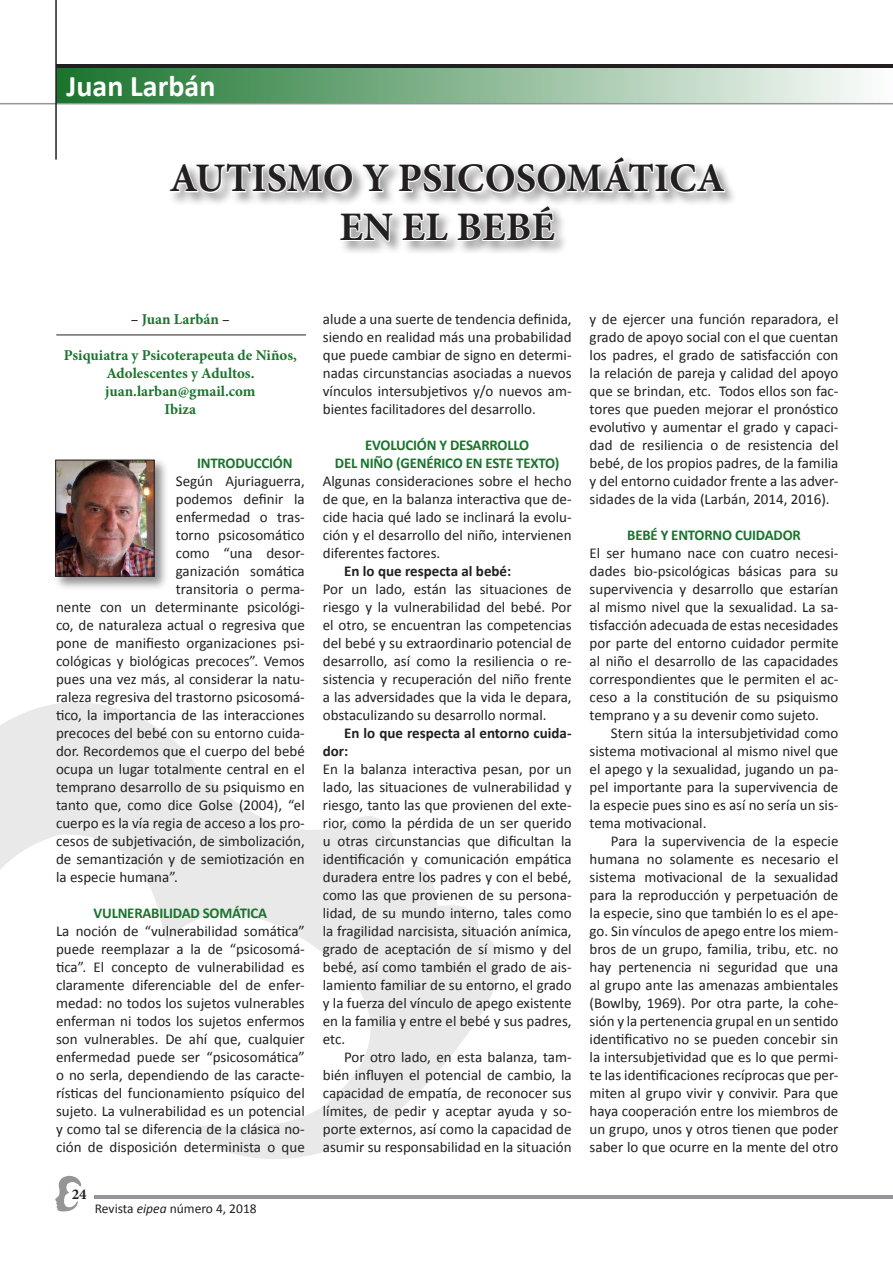
<style>
.page{position:relative;width:893px;height:1263px;background:#fff}
.page>*{position:absolute;margin:0;border:0;box-sizing:border-box;transform-origin:0 0}
.t1{font:700 40.5px "Minion Pro";color:#231f20}
.t2{font:700 30px "Calibri";color:#fff}
.t3{font:15px/18px "Calibri";color:#231f20;text-align:justify}
.t4{font:700 15px "Calibri";letter-spacing:-.015em;color:#1a742d}
.t5{font:700 15px/18px "Minion Pro";color:#1a742d;text-align:center}
.t6{font:700 15px/18px "Calibri";color:#231f20}
.t7{font:700 15px "Minion Pro";color:#231f20}
.t8{font:13.5px "Calibri";color:#231f20}
.s1{color:#231f20}
.s2{font-style:italic}
</style>
<div class="page">
<hr style="left:95px;top:1196px;width:798px;height:3px;background:#939598">
<svg style="left:0;top:702px;width:537px;height:510px"></svg>
<div style="left:56px;top:67px;width:837px;height:36px;background:linear-gradient(to right,#19732c,#fdfdfd)"></div>
<hr style="left:56px;top:64px;width:837px;height:3px;background:#231f20">
<hr style="left:0;top:103px;width:893px;height:1px;background:#939598">
<hr style="left:55px;top:0;width:2px;height:160px;background:#231f20">
<div style="left:167px;top:155px;width:572px;height:100px;background:#231f20;opacity:.5"></div>
<svg style="left:168px;top:162px;width:186px;height:32px"></svg>
<svg style="left:361px;top:163px;width:30px;height:30px"></svg>
<svg style="left:397px;top:156px;width:329px;height:38px"></svg>
<svg style="left:339px;top:212px;width:55px;height:30px"></svg>
<svg style="left:401px;top:212px;width:49px;height:30px"></svg>
<svg style="left:456px;top:204px;width:101px;height:38px"></svg>
<hr style="left:56px;top:335px;width:250px;height:1px;background:#231f20">
<div style="left:53px;top:457px;width:116px;height:134px;background:#231f20;opacity:.5"></div>
<img style="left:57px;top:462px;width:96px;height:113px">
<div style="left:55px;top:460px;width:100px;height:117px;border:1px solid #231f20"></div>
<p class="t2" style="left:67px;top:67px;width:150px">Juan Larbán</p>
<p class="t1" style="left:169px;top:150px;width:557px">AUTISMO Y PSICOSOMÁTICA</p>
<p class="t1" style="left:340px;top:199px;width:217px">EN EL BEBÉ</p>
<p class="t5" style="left:131px;top:310px;width:100px"><span class="s1">–</span> Juan Larbán <span class="s1">–</span></p>
<p class="t5" style="left:64px;top:346px;width:235px">Psiquiatra y Psicoterapeuta de Niños,<br>Adolescentes y Adultos.</p>
<p class="t5" style="left:105px;top:382px;width:152px">juan.larban@gmail.com</p>
<p class="t5" style="left:165px;top:400px;width:33px">Ibiza</p>
<p class="t4" style="left:197px;top:453px;width:97px">INTRODUCCIÓN</p>
<p class="t3" style="left:176px;top:472px;width:130px">Según Ajuriaguerra,</p>
<p class="t3" style="left:176px;top:490px;width:130px">podemos definir la</p>
<p class="t3" style="left:176px;top:508px;width:130px">enfermedad o tras-</p>
<p class="t3" style="left:176px;top:526px;width:130px">torno psicosomático</p>
<p class="t3" style="left:176px;top:544px;width:130px">como “una desor-</p>
<p class="t3" style="left:176px;top:562px;width:130px">ganización somática</p>
<p class="t3" style="left:176px;top:580px;width:130px">transitoria o perma-</p>
<p class="t3" style="left:56px;top:598px;width:250px">nente con un determinante psicológi-</p>
<p class="t3" style="left:56px;top:616px;width:250px">co, de naturaleza actual o regresiva que</p>
<p class="t3" style="left:56px;top:634px;width:250px">pone de manifiesto organizaciones psi-</p>
<p class="t3" style="left:56px;top:652px;width:250px">cológicas y biológicas precoces”. Vemos</p>
<p class="t3" style="left:56px;top:670px;width:250px">pues una vez más, al considerar la natu-</p>
<p class="t3" style="left:56px;top:688px;width:250px">raleza regresiva del trastorno psicosomá-</p>
<p class="t3" style="left:56px;top:706px;width:250px">tico, la importancia de las interacciones</p>
<p class="t3" style="left:56px;top:724px;width:250px">precoces del bebé con su entorno cuida-</p>
<p class="t3" style="left:56px;top:742px;width:250px">dor. Recordemos que el cuerpo del bebé</p>
<p class="t3" style="left:56px;top:760px;width:250px">ocupa un lugar totalmente central en el</p>
<p class="t3" style="left:56px;top:778px;width:250px">temprano desarrollo de su psiquismo en</p>
<p class="t3" style="left:56px;top:796px;width:250px">tanto que, como dice Golse (2004), “el</p>
<p class="t3" style="left:56px;top:814px;width:250px">cuerpo es la vía regia de acceso a los pro-</p>
<p class="t3" style="left:56px;top:832px;width:250px">cesos de subjetivación, de simbolización,</p>
<p class="t3" style="left:56px;top:850px;width:250px">de semantización y de semiotización en</p>
<p class="t3" style="left:56px;top:868px;width:123px">la especie humana”.</p>
<p class="t4" style="left:94px;top:903px;width:175px">VULNERABILIDAD SOMÁTICA</p>
<p class="t3" style="left:56px;top:922px;width:250px">La noción de “vulnerabilidad somática” puede reemplazar a la de “psicosomá&shy;tica”. El concepto de vulnerabilidad es claramente diferenciable del de enfer&shy;medad: no todos los sujetos vulnerables enferman ni todos los sujetos enfermos son vulnerables. De ahí que, cualquier enfermedad puede ser “psicosomática” o no serla, dependiendo de las caracte&shy;rísticas del funcionamiento psíquico del sujeto. La vulnerabilidad es un potencial y como tal se diferencia de la clásica no&shy;ción de disposición determinista o que</p>
<p class="t7" style="left:72px;top:1183px;width:16px">24</p>
<p class="t8" style="left:95px;top:1200px;width:163px">Revista <span class="s2">eipea</span> número 4, 2018</p>
<p class="t3" style="left:323px;top:310px;width:250px">alude a una suerte de tendencia definida, siendo en realidad más una probabilidad que puede cambiar de signo en determi&shy;nadas circunstancias asociadas a nuevos vínculos intersubjetivos y/o nuevos am&shy;bientes facilitadores del desarrollo.</p>
<p class="t4" style="left:365px;top:435px;width:166px">EVOLUCIÓN Y DESARROLLO</p>
<p class="t4" style="left:335px;top:453px;width:226px">DEL NIÑO (GENÉRICO EN ESTE TEXTO)</p>
<p class="t3" style="left:323px;top:472px;width:250px">Algunas consideraciones sobre el hecho de que, en la balanza interactiva que de&shy;cide hacia qué lado se inclinará la evolu&shy;ción y el desarrollo del niño, intervienen diferentes factores.</p>
<p class="t6" style="left:344px;top:562px;width:169px">En lo que respecta al bebé:</p>
<p class="t3" style="left:323px;top:580px;width:250px">Por un lado, están las situaciones de riesgo y la vulnerabilidad del bebé. Por el otro, se encuentran las competencias del bebé y su extraordinario potencial de desarrollo, así como la resiliencia o re&shy;sistencia y recuperación del niño frente a las adversidades que la vida le depara, obstaculizando su desarrollo normal.</p>
<p class="t6" style="left:323px;top:724px;width:250px;text-indent:21px">En lo que respecta al entorno cuida&shy;dor:</p>
<p class="t3" style="left:323px;top:760px;width:250px">En la balanza interactiva pesan, por un lado, las situaciones de vulnerabilidad y riesgo, tanto las que provienen del exte&shy;rior, como la pérdida de un ser querido u otras circunstancias que dificultan la identificación y comunicación empática duradera entre los padres y con el bebé, como las que provienen de su persona&shy;lidad, de su mundo interno, tales como la fragilidad narcisista, situación anímica, grado de aceptación de sí mismo y del bebé, así como también el grado de ais&shy;lamiento familiar de su entorno, el grado y la fuerza del vínculo de apego existente en la familia y entre el bebé y sus padres, etc.</p>
<p class="t3" style="left:323px;top:1048px;width:250px;text-indent:21px">Por otro lado, en esta balanza, tam&shy;bién influyen el potencial de cambio, la capacidad de empatía, de reconocer sus límites, de pedir y aceptar ayuda y so&shy;porte externos, así como la capacidad de asumir su responsabilidad en la situación</p>
<p class="t3" style="left:590px;top:310px;width:250px">y de ejercer una función reparadora, el grado de apoyo social con el que cuentan los padres, el grado de satisfacción con la relación de pareja y calidad del apoyo que se brindan, etc. Todos ellos son fac&shy;tores que pueden mejorar el pronóstico evolutivo y aumentar el grado y capaci&shy;dad de resiliencia o de resistencia del bebé, de los propios padres, de la familia y del entorno cuidador frente a las adver&shy;sidades de la vida (Larbán, 2014, 2016).</p>
<p class="t4" style="left:627px;top:525px;width:175px">BEBÉ Y ENTORNO CUIDADOR</p>
<p class="t3" style="left:590px;top:544px;width:250px">El ser humano nace con cuatro necesi&shy;dades bio-psicológicas básicas para su supervivencia y desarrollo que estarían al mismo nivel que la sexualidad. La sa&shy;tisfacción adecuada de estas necesidades por parte del entorno cuidador permite al niño el desarrollo de las capacidades correspondientes que le permiten el ac&shy;ceso a la constitución de su psiquismo temprano y a su devenir como sujeto.</p>
<p class="t3" style="left:590px;top:724px;width:250px;text-indent:21px">Stern sitúa la intersubjetividad como sistema motivacional al mismo nivel que el apego y la sexualidad, jugando un pa&shy;pel importante para la supervivencia de la especie pues sino es así no sería un sis&shy;tema motivacional.</p>
<p class="t3" style="left:590px;top:832px;width:250px;text-indent:21px">Para la supervivencia de la especie humana no solamente es necesario el sistema motivacional de la sexualidad para la reproducción y perpetuación de la especie, sino que también lo es el ape&shy;go. Sin vínculos de apego entre los miem&shy;bros de un grupo, familia, tribu, etc. no hay pertenencia ni seguridad que una al grupo ante las amenazas ambientales (Bowlby, 1969). Por otra parte, la cohe&shy;sión y la pertenencia grupal en un sentido identificativo no se pueden concebir sin la intersubjetividad que es lo que permi&shy;te las identificaciones recíprocas que per&shy;miten al grupo vivir y convivir. Para que haya cooperación entre los miembros de un grupo, unos y otros tienen que poder saber lo que ocurre en la mente del otro</p>
</div>
